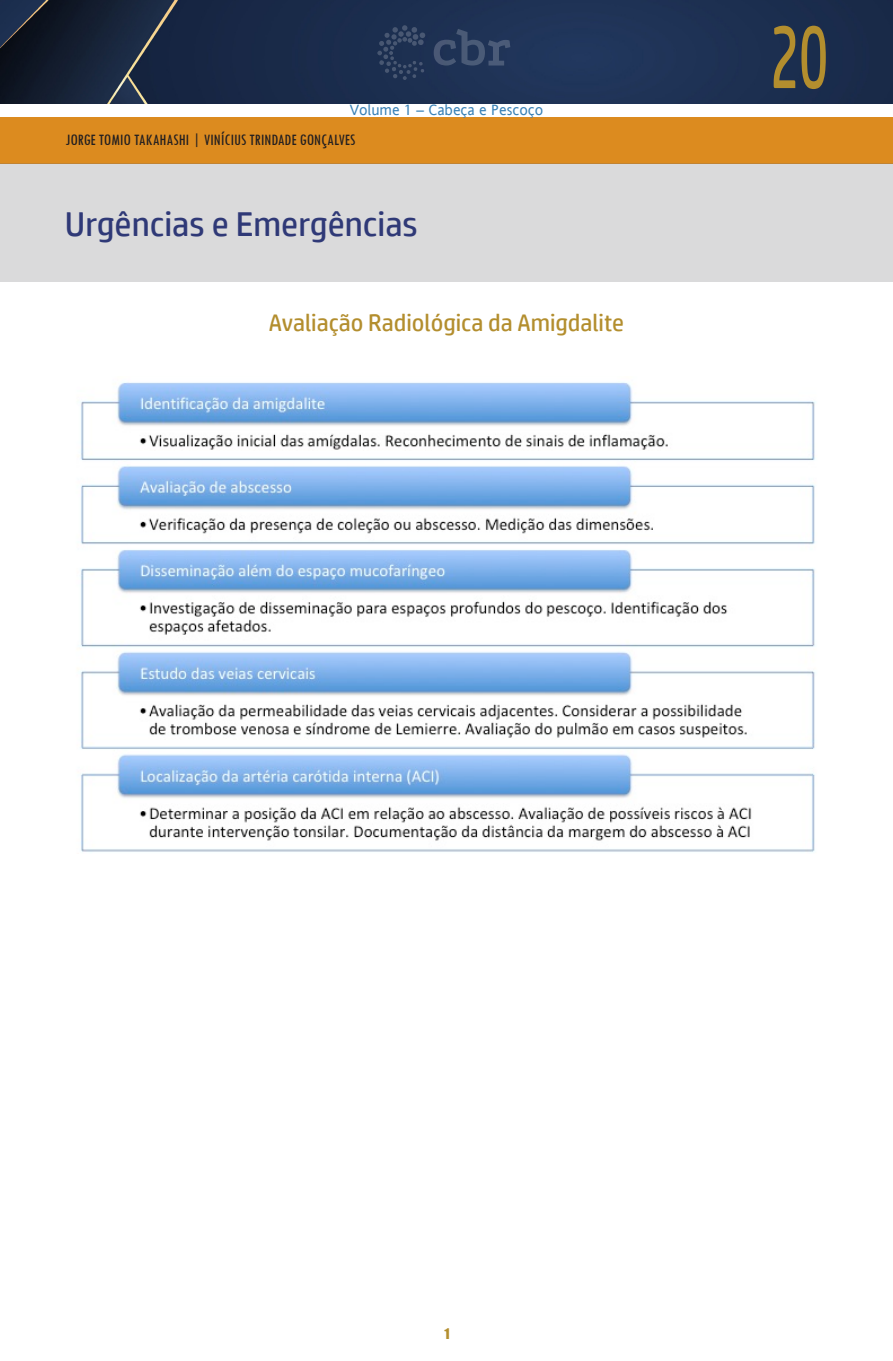
<style>
.page{position:relative;width:893px;height:1361px;background:#fff}
.page>*{position:absolute;margin:0;border:0;box-sizing:border-box;transform-origin:0 0}
.t1{font:90px "HP Simplified";color:#b38e2e;scale:.6 1}
.t2{font:34.5px "HP Simplified";color:#2f3977}
.peso_02{font:24px "HP Simplified";color:#b38e2e}
.t3{font:condensed 16.5px "Tw Cen";color:#231f20}
.t4{font:15px "Andale Sansfor VST";color:#3981b6}
.t5{font:13.5px "Impact";color:#b38e2e}
</style>
<div class="page">
<img style="left:0;top:0;width:893px;height:103px">
<div style="left:0;top:117px;width:893px;height:46px;background:#dc8b1f"></div>
<div style="left:0;top:163px;width:893px;height:119px;background:#dadadb"></div>
<svg style="left:434px;top:29px;width:76px;height:37px;background:#2e4061"></svg>
<svg style="left:377px;top:25px;width:48px;height:55px;background:#263858"></svg>
<img style="left:80px;top:382px;width:736px;height:471px">
<p class="t4" style="left:350px;top:100px;width:195px">Volume 1 – Cabeça e Pescoço</p>
<p class="t3" style="left:66px;top:129px;width:291px">JORGE TOMIO TAKAHASHI | VINÍCIUS TRINDADE GONÇALVES</p>
<h2 class="t2" style="left:65px;top:204px;width:354px">Urgências e Emergências</h2>
<p class="peso_02" style="left:269px;top:309px;width:357px">Avaliação Radiológica da Amigdalite</p>
<h1 class="t1" style="left:770px;top:5px;width:98px">20</h1>
<p class="t5" style="left:444px;top:1323px;width:7px">1</p>
</div>
